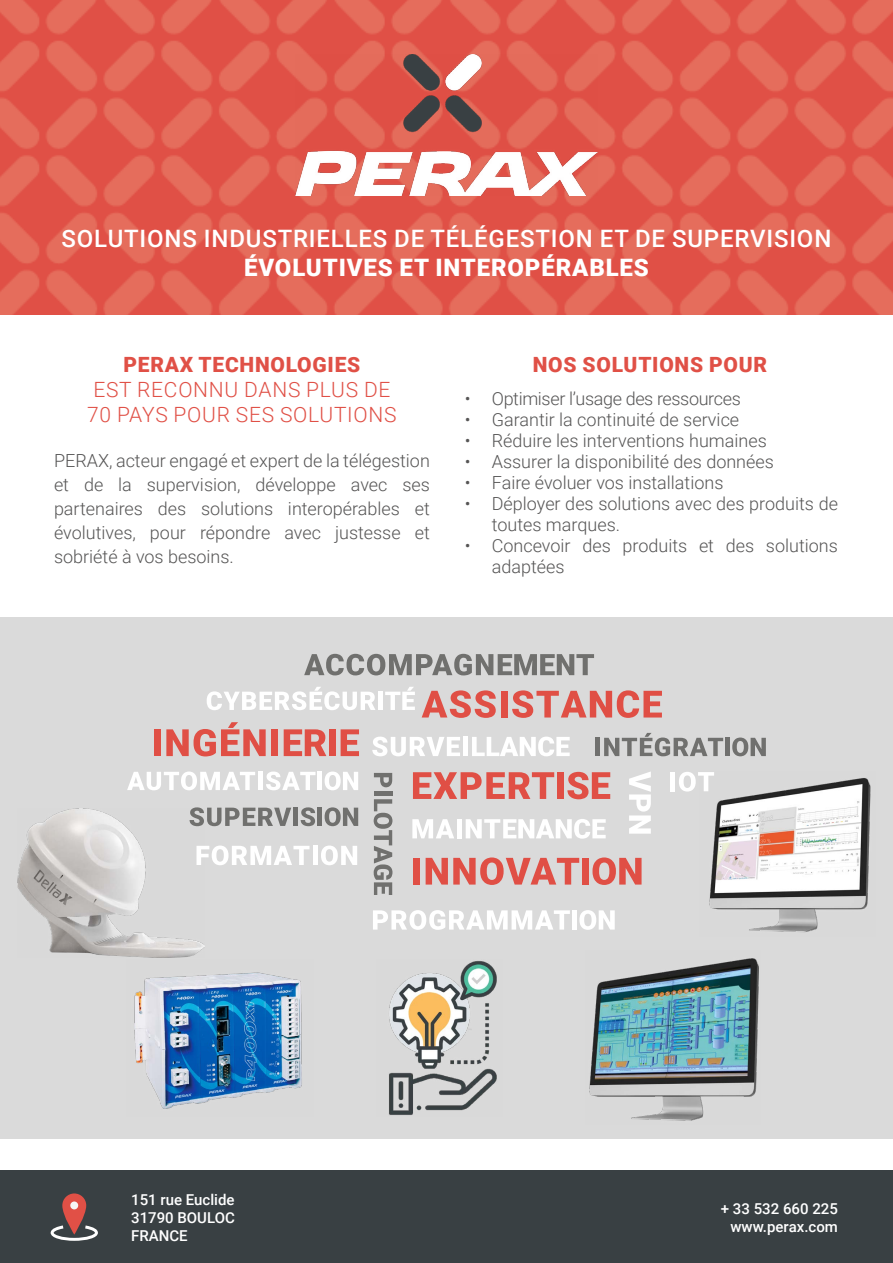
<style>
.page{position:relative;width:893px;height:1263px;background:#fff}
.page>*{position:absolute;margin:0;border:0;box-sizing:border-box;transform-origin:0 0}
.t1{font:500 24px "Roboto";letter-spacing:.035em;color:#fff}
.t2{font:900 24px "Roboto";letter-spacing:.035em;color:#fff}
.t3{font:300 21px/25.2px "Roboto";letter-spacing:.035em;color:#e05046}
.t4{font:900 21px "Roboto";letter-spacing:.035em;color:#e05046}
.t5{font:300 18px/24px "Roboto";color:#565555}
.t6{font:300 18px "Roboto";letter-spacing:-.02em;color:#565555}
.t7{font:500 15px/18px "Roboto";color:#fff;text-align:right}
</style>
<div class="page">
<div style="left:0;top:618px;width:893px;height:521px;background:#dadada"></div>
<div style="left:0;top:1170px;width:893px;height:93px;background:#394043"></div>
<img style="left:0;top:0;width:893px;height:315px">
<img style="left:295px;top:54px;width:303px;height:142px">
<img style="left:17px;top:809px;width:187px;height:148px">
<img style="left:134px;top:972px;width:168px;height:137px">
<img style="left:709px;top:778px;width:162px;height:155px">
<img style="left:589px;top:958px;width:170px;height:163px">
<img style="left:389px;top:961px;width:108px;height:154px">
<div style="left:154px;top:729px;width:7px;height:27px;background:#e04f45"></div>
<svg style="left:166px;top:722px;width:100px;height:34px"></svg>
<div style="left:271px;top:729px;width:7px;height:27px;background:#e04f45"></div>
<svg style="left:284px;top:729px;width:42px;height:27px"></svg>
<div style="left:330px;top:729px;width:6px;height:27px;background:#e04f45"></div>
<svg style="left:341px;top:729px;width:18px;height:27px"></svg>
<svg style="left:422px;top:690px;width:74px;height:28px"></svg>
<div style="left:501px;top:691px;width:6px;height:26px;background:#e04f45"></div>
<svg style="left:512px;top:690px;width:150px;height:28px"></svg>
<div style="left:413px;top:858px;width:7px;height:26px;background:#e04f45"></div>
<svg style="left:426px;top:857px;width:153px;height:28px"></svg>
<div style="left:582px;top:858px;width:7px;height:26px;background:#e04f45"></div>
<svg style="left:592px;top:857px;width:50px;height:28px"></svg>
<svg style="left:413px;top:772px;width:141px;height:27px"></svg>
<div style="left:557px;top:772px;width:7px;height:27px;background:#e04f45"></div>
<svg style="left:567px;top:772px;width:43px;height:27px"></svg>
<hr style="left:671px;top:772px;width:4px;height:19px;background:#fff">
<svg style="left:679px;top:772px;width:35px;height:19px"></svg>
<svg style="left:207px;top:687px;width:168px;height:23px"></svg>
<hr style="left:379px;top:692px;width:4px;height:18px;background:#fff">
<svg style="left:385px;top:687px;width:30px;height:23px"></svg>
<svg style="left:190px;top:807px;width:101px;height:19px"></svg>
<hr style="left:294px;top:808px;width:4px;height:18px;background:#70706e">
<svg style="left:301px;top:807px;width:14px;height:19px"></svg>
<hr style="left:318px;top:808px;width:4px;height:18px;background:#70706e">
<svg style="left:325px;top:807px;width:33px;height:19px"></svg>
<svg style="left:373px;top:910px;width:197px;height:20px"></svg>
<div style="left:572px;top:910px;width:5px;height:19px;background:#fff"></div>
<svg style="left:579px;top:910px;width:36px;height:20px"></svg>
<svg style="left:304px;top:654px;width:290px;height:21px"></svg>
<svg style="left:372px;top:737px;width:88px;height:19px"></svg>
<div style="left:463px;top:737px;width:5px;height:19px;background:#fff"></div>
<svg style="left:472px;top:737px;width:98px;height:19px"></svg>
<svg style="left:374px;top:773px;width:18px;height:14px"></svg>
<hr style="left:374px;top:791px;width:18px;height:4px;background:#70706e">
<svg style="left:374px;top:799px;width:18px;height:96px"></svg>
<hr style="left:596px;top:738px;width:4px;height:18px;background:#70706e">
<svg style="left:604px;top:733px;width:119px;height:23px"></svg>
<div style="left:725px;top:738px;width:5px;height:18px;background:#70706e"></div>
<svg style="left:732px;top:737px;width:34px;height:19px"></svg>
<svg style="left:629px;top:771px;width:22px;height:63px"></svg>
<svg style="left:412px;top:819px;width:42px;height:19px"></svg>
<hr style="left:457px;top:819px;width:4px;height:19px;background:#fff">
<svg style="left:466px;top:819px;width:140px;height:20px"></svg>
<svg style="left:127px;top:771px;width:128px;height:19px"></svg>
<div style="left:258px;top:772px;width:5px;height:18px;background:#fff"></div>
<svg style="left:266px;top:771px;width:49px;height:19px"></svg>
<hr style="left:318px;top:772px;width:4px;height:18px;background:#fff">
<svg style="left:325px;top:771px;width:33px;height:19px"></svg>
<svg style="left:196px;top:845px;width:114px;height:20px"></svg>
<hr style="left:313px;top:846px;width:4px;height:19px;background:#fff">
<svg style="left:321px;top:845px;width:36px;height:20px"></svg>
<svg style="left:62px;top:1193px;width:24px;height:41px"></svg>
<svg style="left:51px;top:1225px;width:47px;height:16px"></svg>
<div style="left:70px;top:1201px;width:8px;height:8px;background:#f6f6f6;border-radius:50%"></div>
<h1 class="t1" style="left:61px;top:221px;width:771px">SOLUTIONS INDUSTRIELLES DE TÉLÉGESTION ET DE SUPERVISION</h1>
<h1 class="t2" style="left:244px;top:250px;width:406px">ÉVOLUTIVES ET INTEROPÉRABLES</h1>
<p class="t4" style="left:124px;top:350px;width:238px">PERAX TECHNOLOGIES</p>
<p class="t3" style="left:87px;top:376px;width:311px">EST RECONNU DANS PLUS DE<br>70 PAYS POUR SES SOLUTIONS</p>
<p class="t5" style="left:54px;top:448px;width:377px;text-align:justify">PERAX, acteur engagé et expert de la télégestion et de la supervision, développe avec ses partenaires des solutions interopérables et évolutives, pour répondre avec justesse et sobriété à vos besoins.</p>
<p class="t4" style="left:533px;top:350px;width:236px">NOS SOLUTIONS POUR</p>
<p class="t6" style="left:465px;top:386px;width:277px">• Optimiser l’usage des ressources</p>
<p class="t5" style="left:465px;top:407px;width:276px">• Garantir la continuité de service</p>
<p class="t5" style="left:465px;top:428px;width:303px">• Réduire les interventions humaines</p>
<p class="t5" style="left:465px;top:449px;width:311px">• Assurer la disponibilité des données</p>
<p class="t5" style="left:465px;top:470px;width:260px">• Faire évoluer vos installations</p>
<p class="t5" style="left:492px;top:492px;width:348px;line-height:21px;text-indent:-27px">• Déployer des solutions avec des produits de toutes marques.</p>
<p class="t5" style="left:492px;top:534px;width:348px;line-height:21px;text-indent:-27px">• Concevoir des produits et des solutions adaptées</p>
<p class="t7" style="left:131px;top:1190px;width:105px;text-align:justify">151 rue Euclide 31790 BOULOC FRANCE</p>
<p class="t7" style="left:721px;top:1199px;width:119px">+ 33 532 660 225 www.perax.com</p>
</div>
